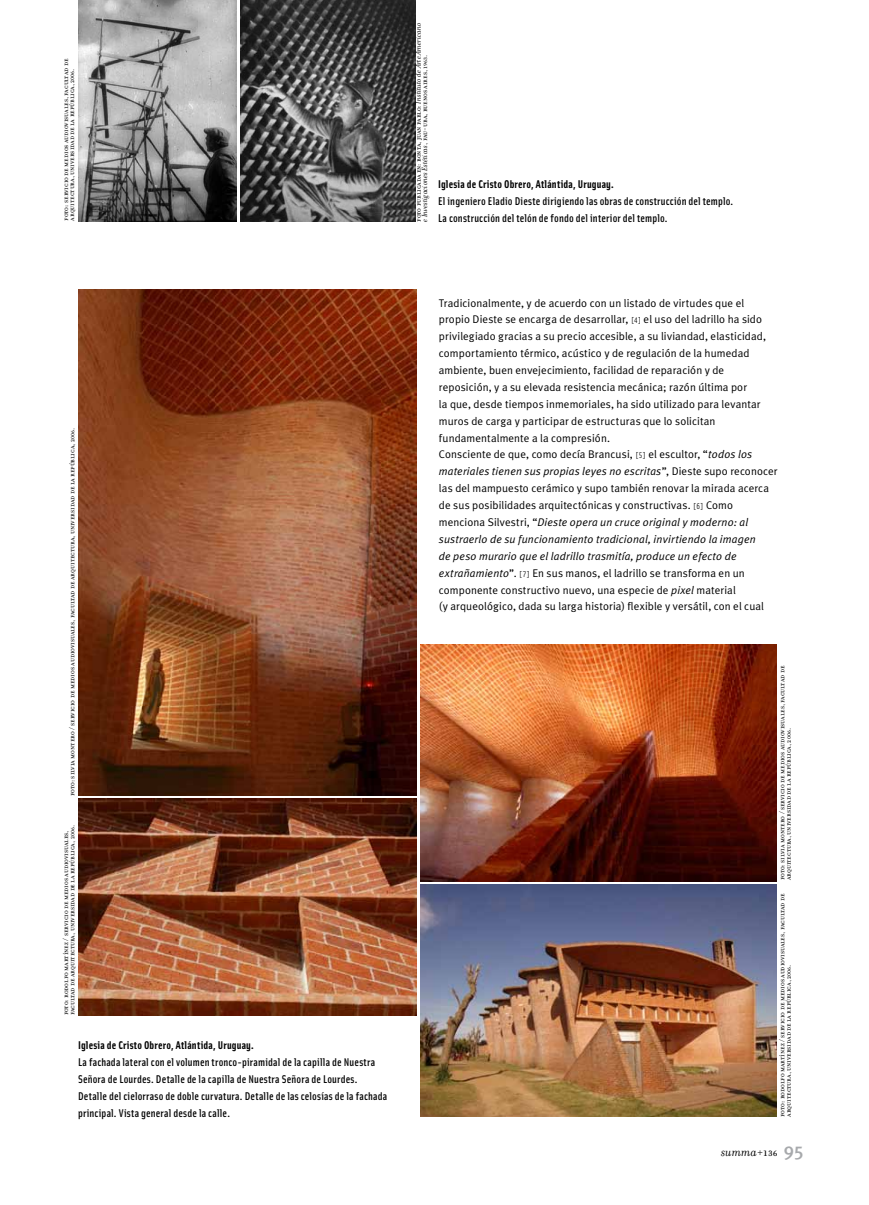
<style>
.page{position:relative;width:869px;height:1205px;background:#fff}
.page>*{position:absolute;margin:0;border:0;box-sizing:border-box;transform-origin:0 0}
.t1{font:italic 13.12px "Filosofia";color:#000}
.t2{font:11.25px/16.9px "Solex Medium Lining";letter-spacing:.015em;color:#000}
.t3{font:11.25px "Solex Bold Lining";letter-spacing:.015em;color:#000}
.t4{font:11.12px/16.9px "Meta Plus Normal";letter-spacing:.01em;color:#000}
.t5{font:8.12px/6.2px "Filosofia Small Caps";color:#000}
.s1{font-family:"Filosofia";font-style:italic}
.s2{font-family:"Solex Regular Lining";font-size:8.12px}
.s3{font-style:italic}
.s4{font-style:normal}
.s5{font-family:"Filosofia Small Caps";font-style:normal}
.s6{font-family:"Meta Plus Medium Caps";font-style:normal;font-size:18.75px;color:#a7a9ac}
</style>
<div class="page">
<img style="left:78px;top:290px;width:338px;height:505px">
<img style="left:78px;top:799px;width:338px;height:216px">
<img style="left:78px;top:0;width:159px;height:222px">
<img style="left:240px;top:0;width:175px;height:222px">
<img style="left:420px;top:884px;width:356px;height:233px">
<img style="left:420px;top:644px;width:356px;height:237px">
<p class="t5" style="left:62px;top:221px;width:163px;rotate:-90deg">foto: servicio de medios audiovisuales, facultad de arquitectura, universidad de la república, 2006.</p>
<p class="t5" style="left:415px;top:222px;width:200px;rotate:-90deg">foto publicada en: bonta, juan pablo: <span class="s1">Instituto de Arte Americano</span></p>
<p class="t5" style="left:421px;top:222px;width:169px;rotate:-90deg"><span class="s1">e Investigaciones Estéticas</span>, fau-uba, buenos aires, 1963.</p>
<p class="t3" style="left:438px;top:177px;width:177px">Iglesia de Cristo Obrero, Atlántida, Uruguay.</p>
<p class="t2" style="left:438px;top:192px;width:297px">El ingeniero Eladio Dieste dirigiendo las obras de construcción del templo.</p>
<p class="t2" style="left:438px;top:209px;width:231px">La construcción del telón de fondo del interior del templo.</p>
<p class="t5" style="left:69px;top:796px;width:370px;rotate:-90deg">foto: silvia montero / servicio de medios audiovisuales, facultad de arquitectura, universidad de la república, 2006.</p>
<p class="t5" style="left:63px;top:1015px;width:192px;rotate:-90deg">foto: rodolfo martínez / servicio de medios audiovisuales, facultad de arquitectura, universidad de la república, 2006.</p>
<p class="t3" style="left:78px;top:1038px;width:177px">Iglesia de Cristo Obrero, Atlántida, Uruguay.</p>
<p class="t2" style="left:78px;top:1053px;width:310px">La fachada lateral con el volumen tronco-piramidal de la capilla de Nuestra Señora de Lourdes. Detalle de la capilla de Nuestra Señora de Lourdes.<br>Detalle del cielorraso de doble curvatura. Detalle de las celosías de la fachada principal. Vista general desde la calle.</p>
<p class="t4" style="left:438px;top:294px;width:340px">Tradicionalmente, y de acuerdo con un listado de virtudes que el propio Dieste se encarga de desarrollar, <span class="s2">[4]</span> el uso del ladrillo ha sido privilegiado gracias a su precio accesible, a su liviandad, elasticidad, comportamiento térmico, acústico y de regulación de la humedad ambiente, buen envejecimiento, facilidad de reparación y de reposición, y a su elevada resistencia mecánica; razón última por<br>la que, desde tiempos inmemoriales, ha sido utilizado para levantar muros de carga y participar de estructuras que lo solicitan fundamentalmente a la compresión.<br>Consciente de que, como decía Brancusi, <span class="s2">[5]</span> el escultor, “<span class="s3">todos los materiales tienen sus propias leyes no escritas</span>”, Dieste supo reconocer las del mampuesto cerámico y supo también renovar la mirada acerca de sus posibilidades arquitectónicas y constructivas. <span class="s2">[6]</span> Como menciona Silvestri, “<span class="s3">Dieste opera un cruce original y moderno: al sustraerlo de su funcionamiento tradicional, invirtiendo la imagen<br>de peso murario que el ladrillo trasmitía, produce un efecto de extrañamiento</span>”. <span class="s2">[7]</span> En sus manos, el ladrillo se transforma en un componente constructivo nuevo, una especie de <span class="s3">pixel</span> material<br>(y arqueológico, dada su larga historia) flexible y versátil, con el cual</p>
<p class="t5" style="left:778px;top:880px;width:216px;rotate:-90deg">foto: silvia montero / servicio de medios audiovisuales, facultad de arquitectura, universidad de la república, 2006.</p>
<p class="t5" style="left:778px;top:1116px;width:225px;rotate:-90deg">foto: rodolfo martínez / servicio de medios audiovisuales, facultad de arquitectura, universidad de la república, 2006.</p>
<p class="t1" style="left:720px;top:1144px;width:84px">summa<span class="s4">+</span><span class="s5">136</span> <span class="s6">95</span></p>
</div>
